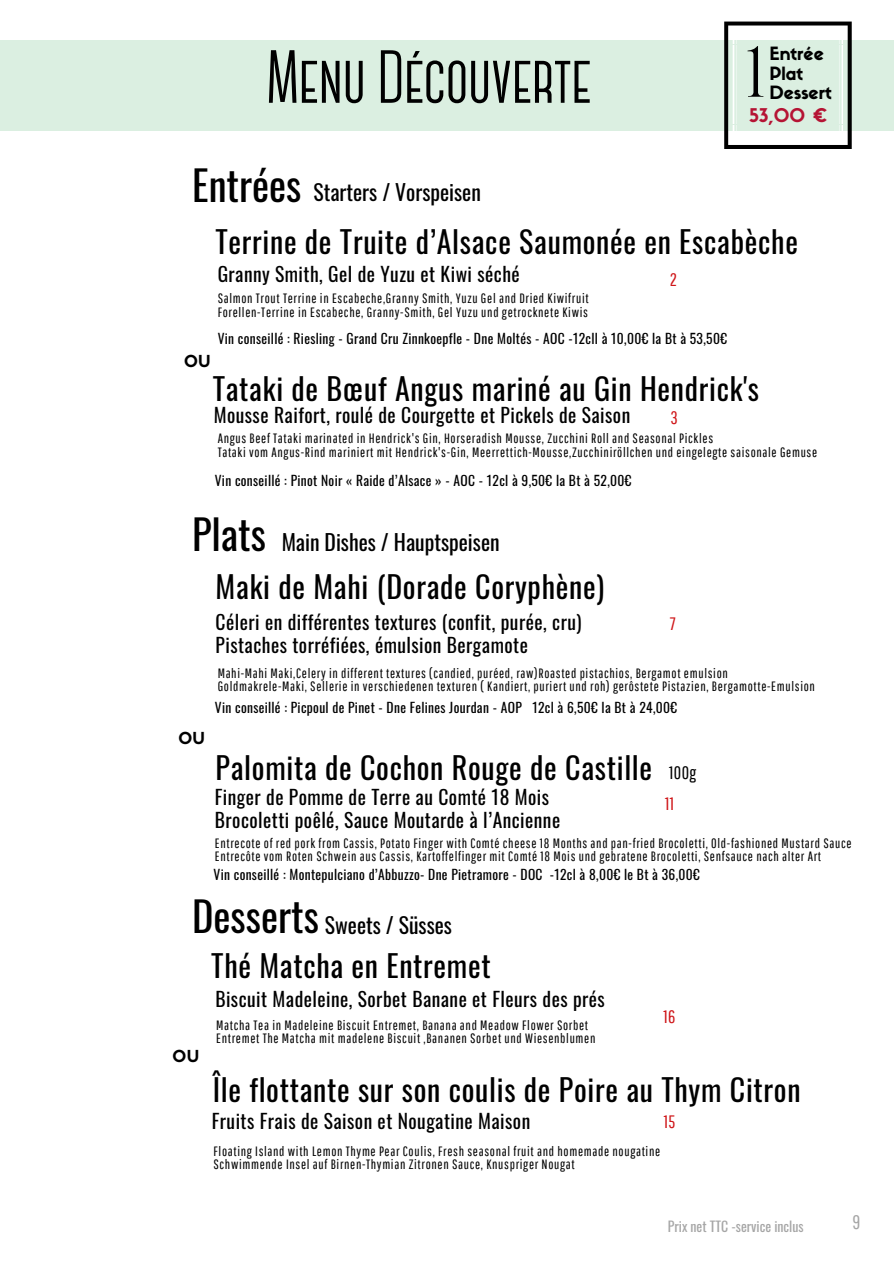
<style>
.page{position:relative;width:894px;height:1264px;background:#fff}
.page>*{position:absolute;margin:0;border:0;box-sizing:border-box;transform-origin:0 0}
.t1{font:700 75px "Canter";letter-spacing:-.01em;color:#000}
.t2{font:70.95px "Cinzel";color:#000}
.t3{font:40.65px "Oswald";color:#000}
.t4{font:30px "Oswald";letter-spacing:.025em;color:#000}
.t5{font:21.6px "Oswald";color:#000}
.t6{font:19.5px/23.7px "Oswald";letter-spacing:.025em;color:#000}
.t7{font:19.5px "Pathway Gothic One";color:#a6a6a6}
.t8{font:18.6px "Sifonn Basic";color:#b51434}
.t9{font:18px/19.2px "Sifonn Basic";color:#000}
.t10{font:18px "Pathway Gothic One";color:#cf1619}
.t11{font:16.2px "Sifonn Basic";color:#000}
.t12{font:13.8px "Oswald";color:#a6a6a6}
.t13{font:13.5px/13.5px "Pathway Gothic One";letter-spacing:.05em;color:#000}
.t14{font:13.5px "Oswald";letter-spacing:.025em;color:#000}
.s1{font-family:"Pathway Gothic One";font-size:18px}
</style>
<div class="page">
<div style="left:0;top:41px;width:893px;height:90px;background:#dbefe1"></div>
<svg style="left:724px;top:22px;width:127px;height:127px"></svg>
<h1 class="t1" style="left:265px;top:46px;width:327px">MenuDécouverte</h1>
<h3 class="t3" style="left:192px;top:153px;width:111px">Entrées</h3>
<h3 class="t5" style="left:313px;top:175px;width:169px">Starters / Vorspeisen</h3>
<h2 class="t2" style="left:743px;top:28px;width:26px">1</h2>
<h3 class="t9" style="left:769px;top:46px;width:64px">Entrée<br>Plat<br>Dessert</h3>
<h3 class="t8" style="left:748px;top:108px;width:80px">53,00 €</h3>
<h3 class="t4" style="left:215px;top:218px;width:584px">Terrine de Truite d’Alsace Saumonée en Escabèche</h3>
<h3 class="t6" style="left:217px;top:261px;width:303px">Granny Smith, Gel de Yuzu et Kiwi séché</h3>
<p class="t13" style="left:217px;top:291px;width:372px">Salmon Trout Terrine in Escabeche,Granny Smith, Yuzu Gel and Dried Kiwifruit<br>Forellen-Terrine in Escabeche, Granny-Smith, Gel Yuzu und getrocknete Kiwis</p>
<h3 class="t10" style="left:669px;top:269px;width:9px">2</h3>
<p class="t11" style="left:184px;top:355px;width:28px">OU</p>
<p class="t14" style="left:217px;top:327px;width:510px">Vin conseillé : Riesling - Grand Cru Zinnkoepfle - Dne Moltés - AOC -12cll à 10,00€ la Bt à 53,50€</p>
<h3 class="t4" style="left:213px;top:365px;width:548px">Tataki de Bœuf Angus mariné au Gin Hendrick's</h3>
<h3 class="t6" style="left:214px;top:402px;width:418px">Mousse Raifort, roulé de Courgette et Pickels de Saison</h3>
<p class="t13" style="left:217px;top:431px;width:601px">Angus Beef Tataki marinated in Hendrick's Gin, Horseradish Mousse, Zucchini Roll and Seasonal Pickles<br>Tataki vom Angus-Rind mariniert mit Hendrick's-Gin, Meerrettich-Mousse,Zucchiniröllchen und eingelegte saisonale Gemuse</p>
<h3 class="t10" style="left:670px;top:407px;width:9px">3</h3>
<p class="t14" style="left:215px;top:469px;width:418px">Vin conseillé : Pinot Noir « Raide d’Alsace » - AOC - 12cl à 9,50€ la Bt à 52,00€</p>
<h3 class="t3" style="left:192px;top:502px;width:75px">Plats</h3>
<h3 class="t5" style="left:281px;top:525px;width:219px">Main Dishes / Hauptspeisen</h3>
<h3 class="t4" style="left:215px;top:563px;width:390px">Maki de Mahi (Dorade Coryphène)</h3>
<h3 class="t6" style="left:215px;top:609px;width:367px">Céleri en différentes textures (confit, purée, cru)<br>Pistaches torréfiées, émulsion Bergamote</h3>
<p class="t13" style="left:217px;top:666px;width:598px">Mahi-Mahi Maki,Celery in different textures (candied, puréed, raw)Roasted pistachios, Bergamot emulsion<br>Goldmakrele-Maki, Sellerie in verschiedenen texturen ( Kandiert, puriert und roh) gerôstete Pistazien, Bergamotte-Emulsion</p>
<h3 class="t10" style="left:669px;top:613px;width:7px">7</h3>
<p class="t11" style="left:178px;top:732px;width:28px">OU</p>
<p class="t14" style="left:215px;top:696px;width:463px">Vin conseillé : Picpoul de Pinet - Dne Felines Jourdan - AOP 12cl à 6,50€ la Bt à 24,00€</p>
<h3 class="t4" style="left:215px;top:744px;width:482px">Palomita de Cochon Rouge de Castille <span class="s1">100g</span></h3>
<h3 class="t6" style="left:215px;top:784px;width:347px">Finger de Pomme de Terre au Comté 18 Mois<br>Brocoletti poêlé, Sauce Moutarde à l’Ancienne</h3>
<p class="t13" style="left:215px;top:835px;width:638px">Entrecote of red pork from Cassis, Potato Finger with Comté cheese 18 Months and pan-fried Brocoletti, Old-fashioned Mustard Sauce<br>Entrecôte vom Roten Schwein aus Cassis, Kartoffelfinger mit Comté 18 Mois und gebratene Brocoletti, Senfsauce nach alter Art</p>
<h3 class="t10" style="left:665px;top:792px;width:10px">11</h3>
<p class="t14" style="left:213px;top:864px;width:487px">Vin conseillé : Montepulciano d’Abbuzzo- Dne Pietramore - DOC -12cl à 8,00€ le Bt à 36,00€</p>
<h3 class="t3" style="left:192px;top:884px;width:128px">Desserts</h3>
<h3 class="t5" style="left:325px;top:907px;width:128px">Sweets / Süsses</h3>
<p class="t11" style="left:172px;top:1049px;width:28px">OU</p>
<h3 class="t4" style="left:211px;top:942px;width:281px">Thé Matcha en Entremet</h3>
<h3 class="t6" style="left:215px;top:986px;width:391px">Biscuit Madeleine, Sorbet Banane et Fleurs des prés</h3>
<p class="t13" style="left:216px;top:1018px;width:380px">Matcha Tea in Madeleine Biscuit Entremet, Banana and Meadow Flower Sorbet<br>Entremet The Matcha mit madelene Biscuit ,Bananen Sorbet und Wiesenblumen</p>
<h3 class="t4" style="left:213px;top:1066px;width:589px">Île flottante sur son coulis de Poire au Thym Citron</h3>
<h3 class="t6" style="left:212px;top:1108px;width:320px">Fruits Frais de Saison et Nougatine Maison</h3>
<p class="t13" style="left:213px;top:1143px;width:448px">Floating Island with Lemon Thyme Pear Coulis, Fresh seasonal fruit and homemade nougatine<br>Schwimmende Insel auf Birnen-Thymian Zitronen Sauce, Knuspriger Nougat</p>
<h3 class="t10" style="left:663px;top:1006px;width:13px">16</h3>
<h3 class="t10" style="left:663px;top:1110px;width:13px">15</h3>
<p class="t12" style="left:667px;top:1215px;width:137px">Prix net TTC -service inclus</p>
<h3 class="t7" style="left:852px;top:1210px;width:9px">9</h3>
</div>
